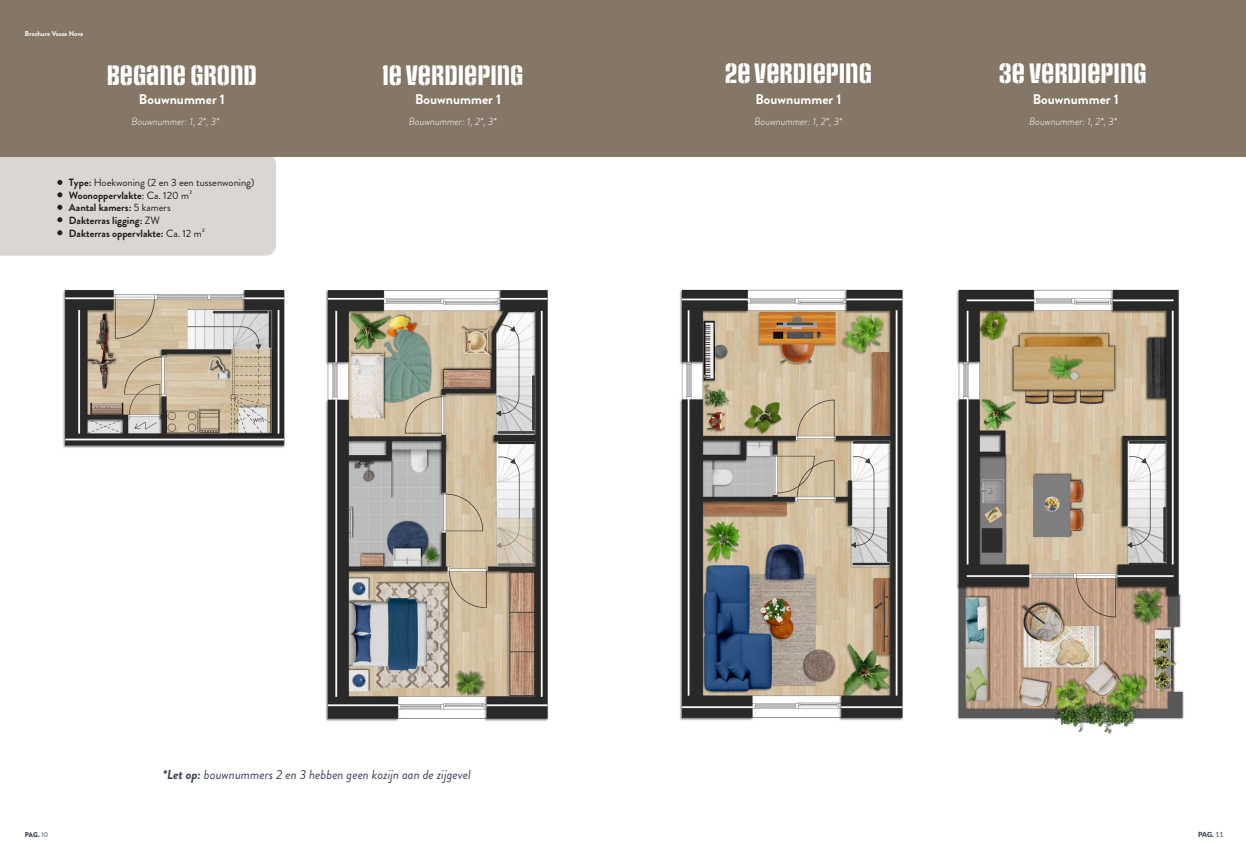
<style>
.page{position:relative;width:1246px;height:859px;background:#fff}
.page>*{position:absolute;margin:0;border:0;box-sizing:border-box;transform-origin:0 0}
.t1{font:23.62px "Social Gothic Stencil";color:#fff}
.t2{font:700 14px "Brandon Grotesque";color:#fff}
.t3{font:italic 13.12px "Brandon Grotesque";color:#3d4455}
.t4{font:700 10.5px "Brandon Grotesque";color:#231f20}
.t5{font:italic 300 10.5px "Brandon Grotesque";color:#fff}
.t6{font:10.5px "Brandon Grotesque";color:#231f20}
.t7{font:700 7px "Brandon Grotesque";color:#fff}
.t8{font:900 7px "Brandon Grotesque";color:#3d4455}
.t9{font:900 7px "Lato";color:#3d4455}
.s1{font-weight:700}
.s2{font-weight:400}
</style>
<div class="page">
<div style="left:0;top:0;width:1245px;height:156px;background:#857767"></div>
<svg style="left:0;top:156px;width:9px;height:99px"></svg>
<img style="left:9px;top:156px;width:285px;height:292px">
<img style="left:294px;top:156px;width:287px;height:565px">
<img style="left:648px;top:156px;width:277px;height:565px">
<img style="left:925px;top:156px;width:287px;height:579px">
<p class="t7" style="left:25px;top:29px;width:60px">Brochure Vossa Nova</p>
<p class="t1" style="left:107px;top:60px;width:152px">BEGANE GROND</p>
<p class="t1" style="left:382px;top:60px;width:143px">1E VERDIEPING</p>
<p class="t2" style="left:139px;top:89px;width:87px">Bouwnummer 1</p>
<p class="t2" style="left:415px;top:89px;width:87px">Bouwnummer 1</p>
<p class="t5" style="left:131px;top:114px;width:89px">Bouwnummer: 1, 2*, 3*</p>
<p class="t5" style="left:409px;top:114px;width:89px">Bouwnummer: 1, 2*, 3*</p>
<p class="t6" style="left:69px;top:175px;width:187px"><span class="s1">Type:</span> Hoekwoning (2 en 3 een tussenwoning)</p>
<p class="t4" style="left:69px;top:188px;width:125px">Woonoppervlakte<span class="s2">: Ca. 120 m²</span></p>
<p class="t4" style="left:69px;top:200px;width:103px">Aantal kamers: <span class="s2">5 kamers</span></p>
<p class="t4" style="left:69px;top:213px;width:92px">Dakterras ligging: <span class="s2">ZW</span></p>
<p class="t4" style="left:69px;top:225px;width:137px">Dakterras oppervlakte: <span class="s2">Ca. 12 m²</span></p>
<p class="t1" style="left:724px;top:58px;width:148px">2E VERDIEPING</p>
<p class="t1" style="left:998px;top:58px;width:149px">3E VERDIEPING</p>
<p class="t2" style="left:755px;top:89px;width:87px">Bouwnummer 1</p>
<p class="t2" style="left:1032px;top:89px;width:87px">Bouwnummer 1</p>
<p class="t5" style="left:754px;top:114px;width:89px">Bouwnummer: 1, 2*, 3*</p>
<p class="t5" style="left:1029px;top:114px;width:89px">Bouwnummer: 1, 2*, 3*</p>
<p class="t8" style="left:25px;top:829px;width:25px">PAG. <span class="s2">10</span></p>
<p class="t3" style="left:163px;top:765px;width:309px"><span class="s1">*Let op:</span> bouwnummers 2 en 3 hebben geen kozijn aan de zijgevel</p>
<p class="t9" style="left:1197px;top:829px;width:27px">PAG. <span class="s2">11</span></p>
</div>
